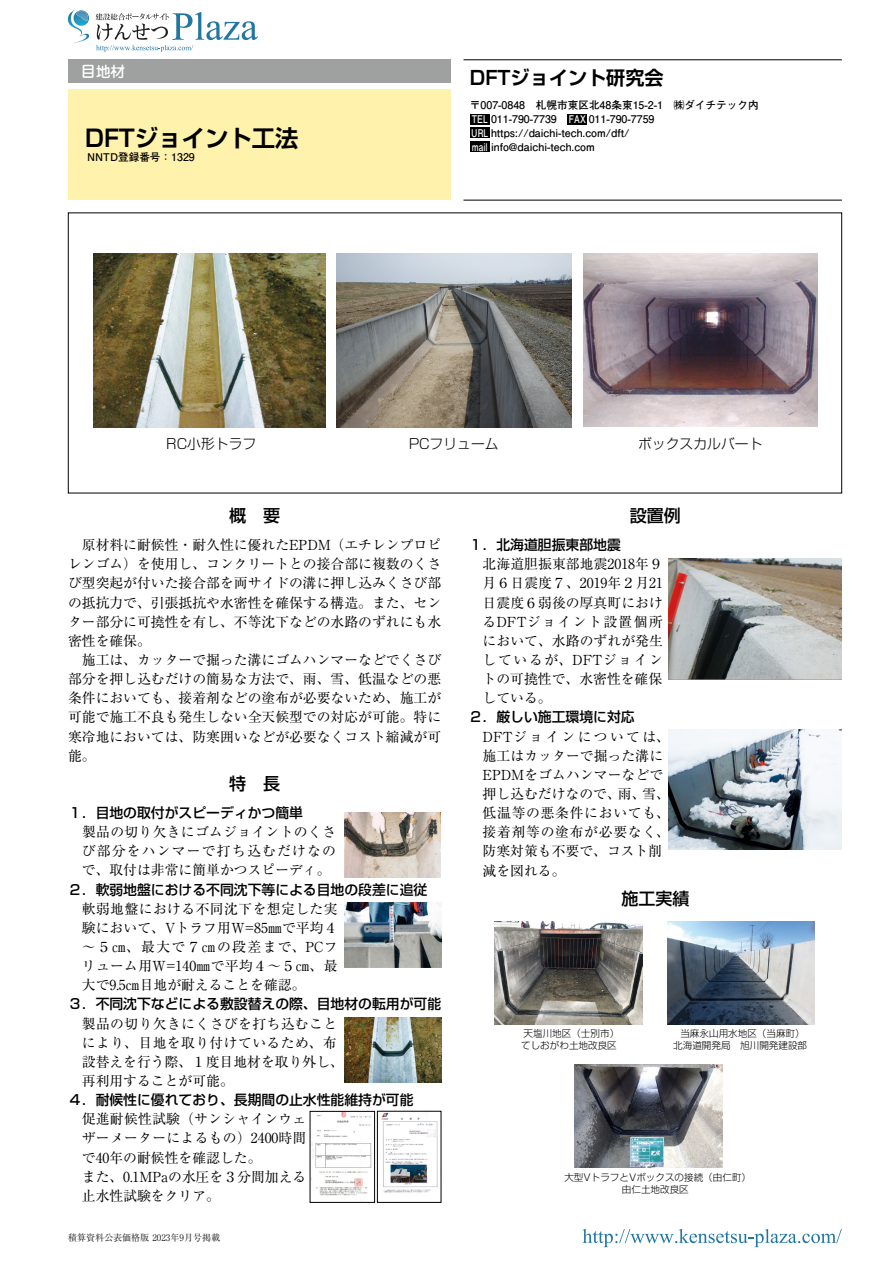
<style>
.page{position:relative;width:893px;height:1263px;background:#fff}
.page>*{position:absolute;margin:0;border:0;box-sizing:border-box;transform-origin:0 0}
.t1{font:700 23.4px "Shin Go Pr 6 De";color:#000}
.t2{font:700 19.2px "Shin Go Pr 6 De";color:#000}
.t3{font:500 16.95px "Shin Go Pr 6";color:#000}
.t4{font:500 14.85px "Jun 34 Pro";color:#fff}
.t5{font:13.8px/19.2px "Ryumin Pr 6";color:#000;text-align:justify}
.t6{font:500 13.8px "Shin Go Pr 6";color:#000}
.t7{font:13.8px/19.2px "Ryumin Pr 6";letter-spacing:.03em;color:#000}
.t8{font:300 13.8px "Shin Go Pr 6";color:#000}
.t9{font:700 10.65px/13.8px "Futo Go B101 Pr 6";color:#000}
.t10{font:300 9.6px/11.7px "Shin Go Pr 6";color:#000;text-align:center}
.t11{font:9px "Ryumin Pr 6";color:#231f20}
.t12{font:9px "Ryumin Pr 6";color:#000}
.s1{color:#fff}
</style>
<div class="page">
<hr style="left:463px;top:200px;width:379px;height:1px;background:#000">
<hr style="left:463px;top:60px;width:379px;height:1px;background:#000">
<div style="left:68px;top:60px;width:383px;height:23px;background:#9fa0a0"></div>
<div style="left:470px;top:114px;width:20px;height:10px;background:#000"></div>
<div style="left:567px;top:114px;width:20px;height:10px;background:#000"></div>
<div style="left:470px;top:128px;width:20px;height:10px;background:#000"></div>
<div style="left:470px;top:141px;width:20px;height:11px;background:#000"></div>
<div style="left:68px;top:89px;width:383px;height:111px;background:#fff2ad"></div>
<img style="left:495px;top:921px;width:147px;height:103px">
<img style="left:575px;top:1064px;width:147px;height:103px">
<img style="left:667px;top:921px;width:147px;height:103px">
<img style="left:669px;top:559px;width:173px;height:120px">
<img style="left:669px;top:729px;width:173px;height:120px">
<img style="left:344px;top:813px;width:96px;height:64px">
<img style="left:344px;top:1017px;width:97px;height:66px">
<img style="left:345px;top:902px;width:96px;height:65px">
<img style="left:94px;top:253px;width:232px;height:174px">
<img style="left:337px;top:253px;width:234px;height:174px">
<img style="left:583px;top:253px;width:235px;height:174px">
<img style="left:312px;top:1113px;width:60px;height:83px">
<div style="left:310px;top:1111px;width:65px;height:91px;border:1px solid #000"></div>
<img style="left:381px;top:1113px;width:57px;height:80px">
<div style="left:377px;top:1111px;width:64px;height:91px;border:1px solid #000"></div>
<svg style="left:582px;top:1229px;width:260px;height:18px"></svg>
<svg style="left:95px;top:12px;width:163px;height:40px"></svg>
<img style="left:68px;top:10px;width:15px;height:23px">
<img style="left:74px;top:33px;width:15px;height:10px">
<p class="t4" style="left:81px;top:59px;width:46px">目地材</p>
<h2 class="t2" style="left:470px;top:62px;width:195px">DFTジョイント研究会</h2>
<p class="t9" style="left:470px;top:98px;width:290px">〒007-0848　札幌市東区北48条東15-2-1　㈱ダイチテック内<span class="s1">TEL</span> 011-790-7739　<span class="s1">FAX</span> 011-790-7759<br><span class="s1">URL</span> https://daichi-tech.com/dft/<br><span class="s1">mail</span> info@daichi-tech.com</p>
<h1 class="t1" style="left:85px;top:119px;width:215px">DFTジョイント工法</h1>
<p class="t9" style="left:87px;top:150px;width:109px">NNTD登録番号：1329</p>
<p class="t8" style="left:166px;top:432px;width:92px">RC小形トラフ</p>
<p class="t8" style="left:409px;top:432px;width:92px">PCフリューム</p>
<p class="t8" style="left:638px;top:432px;width:126px">ボックスカルバート</p>
<p class="t3" style="left:229px;top:502px;width:53px">概　要</p>
<p class="t5" style="left:68px;top:535px;width:375px;text-indent:14px">原材料に耐候性・耐久性に優れたEPDM（エチレンプロピレンゴム）を使用し、コンクリートとの接合部に複数のくさび型突起が付いた接合部を両サイドの溝に押し込みくさび部の抵抗力で、引張抵抗や水密性を確保する構造。また、センター部分に可撓性を有し、不等沈下などの水路のずれにも水密性を確保。</p>
<p class="t5" style="left:68px;top:649px;width:375px;text-indent:14px">施工は、カッターで掘った溝にゴムハンマーなどでくさび部分を押し込むだけの簡易な方法で、雨、雪、低温などの悪条件においても、接着剤などの塗布が必要ないため、施工が可能で施工不良も発生しない全天候型での対応が可能。特に寒冷地においては、防寒囲いなどが必要なくコスト縮減が可能。</p>
<p class="t3" style="left:229px;top:770px;width:53px">特　長</p>
<p class="t6" style="left:68px;top:801px;width:236px">１．目地の取付がスピーディかつ簡単</p>
<p class="t5" style="left:82px;top:822px;width:256px;text-indent:-14px">　製品の切り欠きにゴムジョイントのくさび部分をハンマーで打ち込むだけなので、取付は非常に簡単かつスピーディ。</p>
<p class="t6" style="left:68px;top:878px;width:361px">２．軟弱地盤における不同沈下等による目地の段差に追従</p>
<p class="t5" style="left:82px;top:898px;width:257px">軟弱地盤における不同沈下を想定した実験において、Vトラフ用W=85㎜で平均４～５㎝、最大で７㎝の段差まで、PCフリューム用W=140㎜で平均４～５㎝、最大で9.5㎝目地が耐えることを確認。</p>
<p class="t6" style="left:68px;top:993px;width:375px">３．不同沈下などによる敷設替えの際、目地材の転用が可能</p>
<p class="t7" style="left:82px;top:1013px;width:264px">製品の切り欠きにくさびを打ち込むことにより、目地を取り付けているため、布設替えを行う際、１度目地材を取り外し、再利用することが可能。</p>
<p class="t6" style="left:68px;top:1088px;width:347px">４．耐候性に優れており、長期間の止水性能維持が可能</p>
<p class="t5" style="left:82px;top:1109px;width:226px;text-align:left">促進耐候性試験（サンシャインウェザーメーターによるもの）2400時間で40年の耐候性を確認した。<br>また、0.1MPaの水圧を３分間加える止水性試験をクリア。</p>
<p class="t11" style="left:68px;top:1230px;width:154px">積算資料公表価格版 2023年9月号掲載</p>
<p class="t12" style="left:166px;top:1230px;width:6px">2</p>
<p class="t3" style="left:630px;top:502px;width:53px">設置例</p>
<p class="t6" style="left:469px;top:533px;width:154px">１．北海道胆振東部地震</p>
<p class="t5" style="left:483px;top:554px;width:182px">北海道胆振東部地震2018年９月６日震度７、2019年２月21日震度６弱後の厚真町におけるDFTジョイント設置個所において、水路のずれが発生しているが、DFTジョイントの可撓性で、水密性を確保している。</p>
<p class="t6" style="left:469px;top:706px;width:167px">２．厳しい施工環境に対応</p>
<p class="t5" style="left:483px;top:726px;width:189px;text-align:left">DFTジョインについては、施工はカッターで掘った溝に<br>EPDMをゴムハンマーなどで押し込むだけなので、雨、雪、低温等の悪条件においても、接着剤等の塗布が必要なく、防寒対策も不要で、コスト削減を図れる。</p>
<p class="t3" style="left:621px;top:885px;width:70px">施工実績</p>
<p class="t10" style="left:521px;top:1026px;width:100px;text-align:left">天塩川地区（士別市）てしおがわ土地改良区</p>
<p class="t10" style="left:673px;top:1027px;width:135px">当麻永山用水地区（当麻町）北海道開発局　旭川開発建設部</p>
<p class="t10" style="left:564px;top:1170px;width:188px">大型VトラフとVボックスの接続（由仁町）由仁土地改良区</p>
</div>
